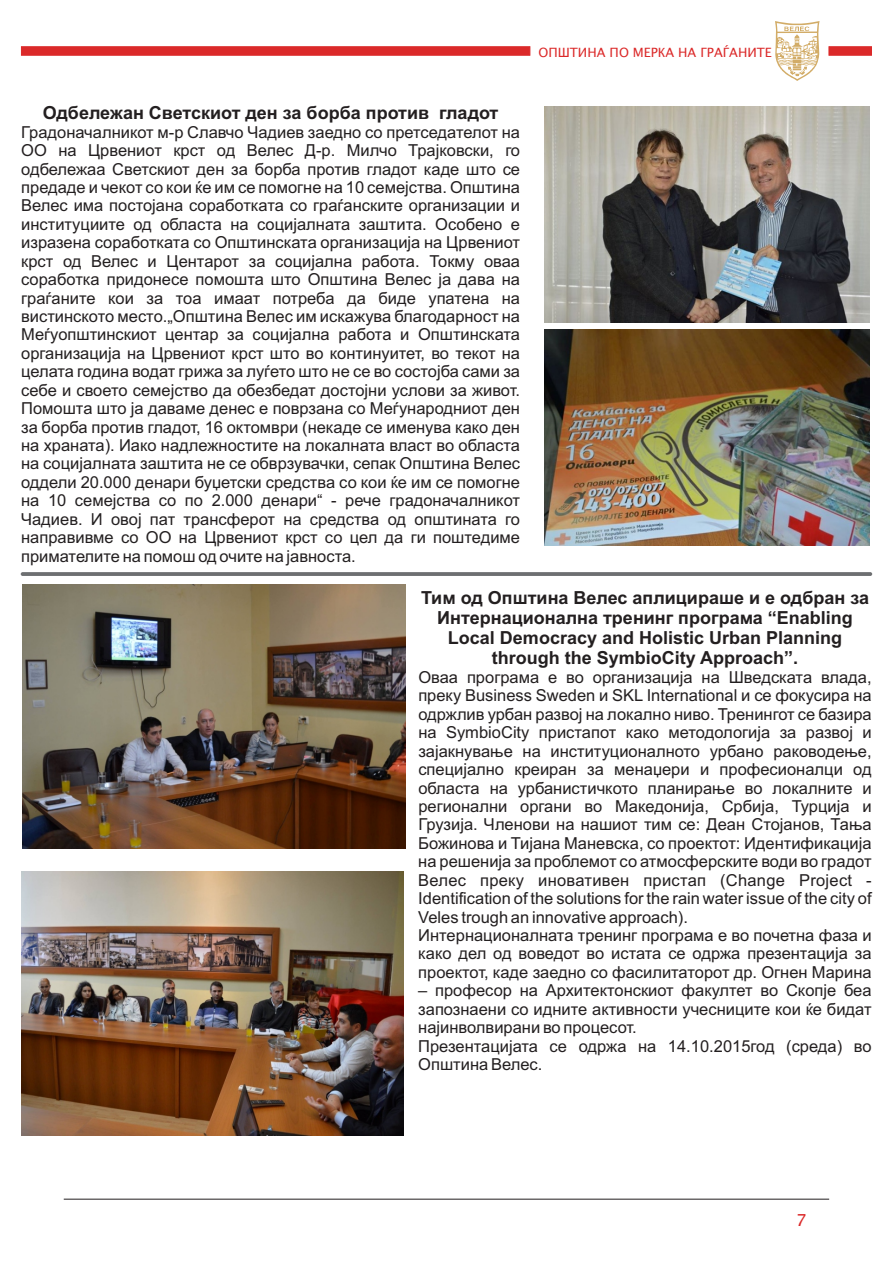
<style>
.page{position:relative;width:893px;height:1263px;background:#fff}
.page>*{position:absolute;margin:0;border:0;box-sizing:border-box;transform-origin:0 0}
.t1{font:700 18px/20.1px "Arial";color:#231f20;text-align:center}
.t2{font:16.5px/18.5px "Arial";color:#231f20}
.t3{font:16.5px "Lucida Sans Unicode";color:#db2929}
.t4{font:12.75px "Lucida Sans Unicode";color:#db2929}
</style>
<div class="page">
<hr style="left:64px;top:1199px;width:765px;height:1px;background:#231f20">
<svg style="left:775px;top:21px;width:44px;height:60px"></svg>
<svg style="left:21px;top:46px;width:510px;height:10px"></svg>
<svg style="left:828px;top:46px;width:44px;height:10px"></svg>
<div style="left:21px;top:573px;width:851px;height:2px;background:#6d6f71;border:1px solid #6d6f71"></div>
<img style="left:544px;top:106px;width:326px;height:216px">
<img style="left:544px;top:330px;width:325px;height:215px">
<img style="left:21px;top:872px;width:383px;height:263px">
<img style="left:23px;top:584px;width:383px;height:264px">
<p class="t4" style="left:538px;top:47px;width:235px">ОПШТИНА ПО МЕРКА НА ГРАЃАНИТЕ</p>
<p class="t1" style="left:43px;top:104px;width:457px">Одбележан Светскиот ден за борба против гладот</p>
<p class="t2" style="left:21px;top:124px;width:500px;text-align:justify">Градоначалникот м-р Славчо Чадиев заедно со претседателот на ОО на Црвениот крст од Велес Д-р. Милчо Трајковски, го одбележаа Светскиот ден за борба против гладот каде што се предаде и чекот со кои ќе им се помогне на 10 семејства. Општина Велес има постојана соработката со граѓанските организации и институциите од областа на социјалната заштита. Особено е изразена соработката со Општинската организација на Црвениот крст од Велес и Центарот за социјална работа. Токму оваа соработка придонесе помошта што Општина Велес ја дава на граѓаните кои за тоа имаат потреба да биде упатена на вистинското место.„Општина Велес им искажува благодарност на Меѓуопштинскиот центар за социјална работа и Општинската организација на Црвениот крст што во континуитет, во текот на целата година водат грижа за луѓето што не се во состојба сами за себе и своето семејство да обезбедат достојни услови за живот.<br>Помошта што ја даваме денес е поврзана со Меѓународниот ден за борба против гладот, 16 октомври (некаде се именува како ден на храната). Иако надлежностите на локалната власт во областа на социјалната заштита не се обврзувачки, сепак Општина Велес оддели 20.000 денари буџетски средства со кои ќе им се помогне на 10 семејства со по 2.000 денари“ - рече градоначалникот Чадиев. И овој пат трансферот на средства од општината го направивме со ОО на Црвениот крст со цел да ги поштедиме примателите на помош од очите на јавноста.</p>
<p class="t1" style="left:421px;top:589px;width:450px">Тим од Општина Велес аплицираше и е одбран за Интернационална тренинг програма “Enabling Local Democracy and Holistic Urban Planning through the SymbioCity Approach”.</p>
<p class="t2" style="left:418px;top:669px;width:455px">Оваа програма е во организација на Шведската влада, преку Business Sweden и SKL International и се фокусира на одржлив урбан развој на локално ниво. Тренингот се базира на SymbioCity пристапот како методологија за развој и зајакнување на институционалното урбано раководење, специјално креиран за менаџери и професионалци од областа на урбанистичкото планирање во локалните и регионални органи во Македонија, Србија, Турција и Грузија. Членови на нашиот тим се: Деан Стојанов, Тања Божинова и Тијана Маневска, со проектот: Идентификација на решенија за проблемот со атмосферските води во градот Велес преку иновативен пристап (Change Project - Identification of the solutions for the rain water issue of the city of Veles trough an innovative approach).<br>Интернационалната тренинг програма е во почетна фаза и како дел од воведот во истата се одржа презентација за проектот, каде заедно со фасилитаторот др. Огнен Марина</p>
<p class="t2" style="left:418px;top:983px;width:455px">– професор на Архитектонскиот факултет во Скопје беа запознаени со идните активности учесниците кои ќе бидат најинволвирани во процесот.<br>Презентацијата се одржа на 14.10.2015год (среда) во Општина Велес.</p>
<p class="t3" style="left:796px;top:1213px;width:12px">7</p>
</div>
